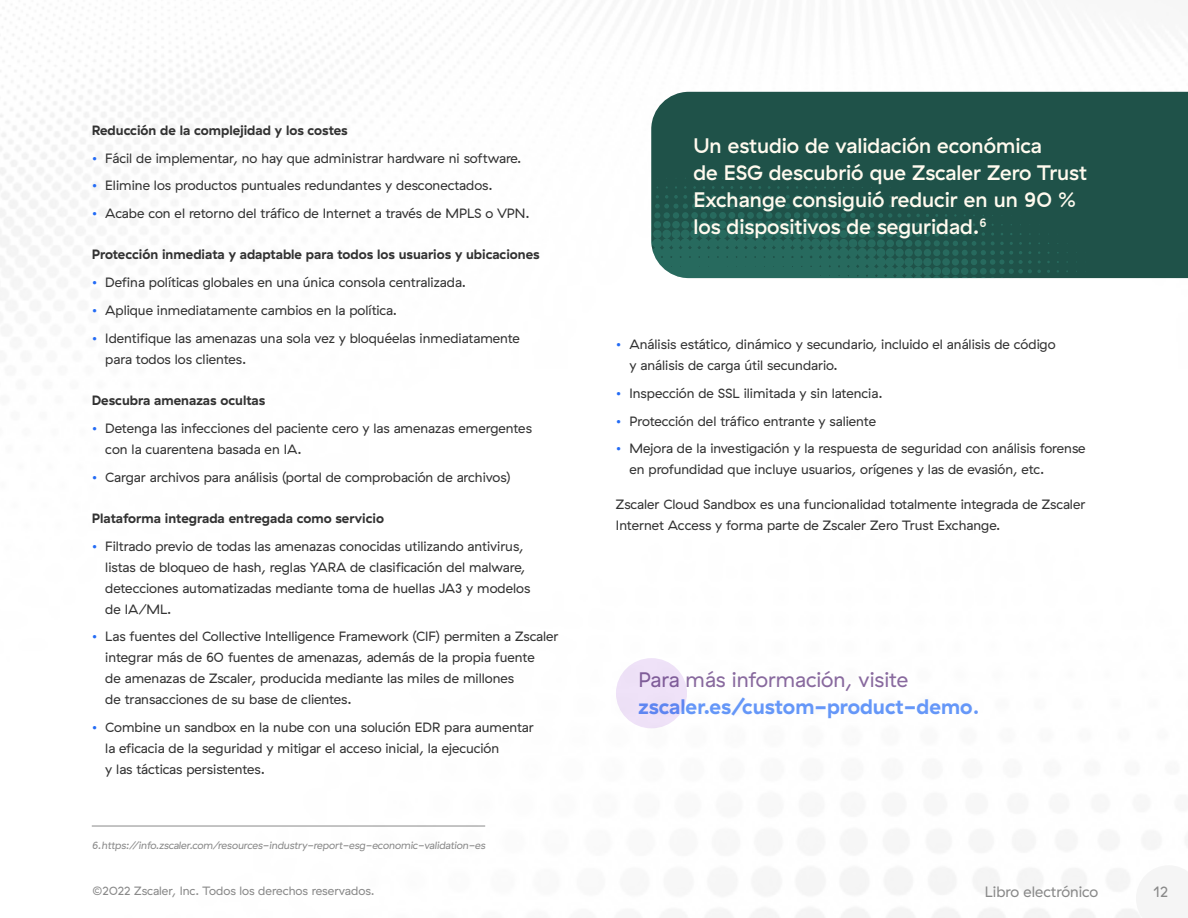
<style>
.page{position:relative;width:1188px;height:918px;background:#fff}
.page>*{position:absolute;margin:0;border:0;box-sizing:border-box;transform-origin:0 0}
.t1{font:500 21px/27px "GT Haptik ZS";color:#fffaee}
.t2{font:700 21px/27px "GT Haptik ZS";color:#6597f8}
.t3{font:15px "GT Haptik ZS";color:#898989}
.t4{font:13.5px/21px "GT Haptik ZS";color:#323232}
.t5{font:700 13.5px "GT Haptik ZS";color:#323232}
.t6{font:12px "GT Haptik ZS";color:#898989}
.t7{font:italic 10.5px "GT Haptik ZS";letter-spacing:-.01em;color:#898989}
.s1{color:#236bf5}
.s2{font-weight:400;color:#88699e}
.s3{font-weight:500}
</style>
<div class="page">
<svg style="left:1136px;top:865px;width:52px;height:53px"></svg>
<div style="left:652px;top:92px;width:536px;height:186px;background:#1f5249"></div>
<svg style="left:651px;top:117px;width:453px;height:161px;background:#22584e"></svg>
<hr style="left:92px;top:826px;width:393px;height:1px;background:#898989">
<div style="left:616px;top:658px;width:71px;height:70px;background:#efe2f8;border-radius:50%"></div>
<p class="t5" style="left:92px;top:122px;width:257px">Reducción de la complejidad y los costes</p>
<p class="t4" style="left:92px;top:148px;width:431px"><span class="s1">•</span> Fácil de implementar, no hay que administrar hardware ni software.</p>
<p class="t4" style="left:92px;top:175px;width:402px"><span class="s1">•</span> Elimine los productos puntuales redundantes y desconectados.</p>
<p class="t4" style="left:92px;top:203px;width:439px"><span class="s1">•</span> Acabe con el retorno del tráfico de Internet a través de MPLS o VPN.</p>
<p class="t5" style="left:92px;top:247px;width:449px">Protección inmediata y adaptable para todos los usuarios y ubicaciones</p>
<p class="t4" style="left:92px;top:272px;width:376px"><span class="s1">•</span> Defina políticas globales en una única consola centralizada.</p>
<p class="t4" style="left:92px;top:300px;width:307px"><span class="s1">•</span> Aplique inmediatamente cambios en la política.</p>
<p class="t4" style="left:105px;top:328px;width:416px;text-indent:-13px"><span class="s1">•</span> Identifique las amenazas una sola vez y bloquéelas inmediatamente para todos los clientes.</p>
<p class="t5" style="left:92px;top:392px;width:175px">Descubra amenazas ocultas</p>
<p class="t4" style="left:105px;top:418px;width:428px;text-indent:-13px"><span class="s1">•</span> Detenga las infecciones del paciente cero y las amenazas emergentes con la cuarentena basada en IA.</p>
<p class="t4" style="left:92px;top:466px;width:420px"><span class="s1">•</span> Cargar archivos para análisis (portal de comprobación de archivos)</p>
<p class="t5" style="left:92px;top:510px;width:294px">Plataforma integrada entregada como servicio</p>
<p class="t4" style="left:105px;top:535px;width:426px;text-indent:-13px"><span class="s1">•</span> Filtrado previo de todas las amenazas conocidas utilizando antivirus, listas de bloqueo de hash, reglas YARA de clasificación del malware, detecciones automatizadas mediante toma de huellas JA3 y modelos de IA/ML.</p>
<p class="t4" style="left:105px;top:626px;width:455px;text-indent:-13px"><span class="s1">•</span> Las fuentes del Collective Intelligence Framework (CIF) permiten a Zscaler integrar más de 60 fuentes de amenazas, además de la propia fuente<br>de amenazas de Zscaler, producida mediante las miles de millones<br>de transacciones de su base de clientes.</p>
<p class="t4" style="left:105px;top:717px;width:430px;text-indent:-13px"><span class="s1">•</span> Combine un sandbox en la nube con una solución EDR para aumentar la eficacia de la seguridad y mitigar el acceso inicial, la ejecución<br>y las tácticas persistentes.</p>
<p class="t7" style="left:92px;top:839px;width:395px">6. https://info.zscaler.com/resources-industry-report-esg-economic-validation-es</p>
<h1 class="t1" style="left:693px;top:132px;width:395px">Un estudio de validación económica<br>de ESG descubrió que Zscaler Zero Trust Exchange consiguió reducir en un 90 % los dispositivos de seguridad.<sup>6</sup></h1>
<p class="t4" style="left:629px;top:334px;width:428px;text-indent:-14px"><span class="s1">•</span> Análisis estático, dinámico y secundario, incluido el análisis de código y análisis de carga útil secundario.</p>
<p class="t4" style="left:616px;top:383px;width:268px"><span class="s1">•</span> Inspección de SSL ilimitada y sin latencia.</p>
<p class="t4" style="left:616px;top:410px;width:262px"><span class="s1">•</span> Protección del tráfico entrante y saliente</p>
<p class="t4" style="left:629px;top:438px;width:458px;text-indent:-14px"><span class="s1">•</span> Mejora de la investigación y la respuesta de seguridad con análisis forense en profundidad que incluye usuarios, orígenes y las de evasión, etc.</p>
<p class="t4" style="left:616px;top:494px;width:471px">Zscaler Cloud Sandbox es una funcionalidad totalmente integrada de Zscaler<br>Internet Access y forma parte de Zscaler Zero Trust Exchange.</p>
<h1 class="t2" style="left:639px;top:666px;width:342px"><span class="s2">Para más información, visite </span>zscaler.es/custom-product-demo<span class="s3">.</span></h1>
<p class="t6" style="left:93px;top:884px;width:284px">©2022 Zscaler, Inc. Todos los derechos reservados.</p>
<p class="t3" style="left:985px;top:883px;width:115px">Libro electrónico</p>
<p class="t3" style="left:1153px;top:883px;width:17px">12</p>
</div>
